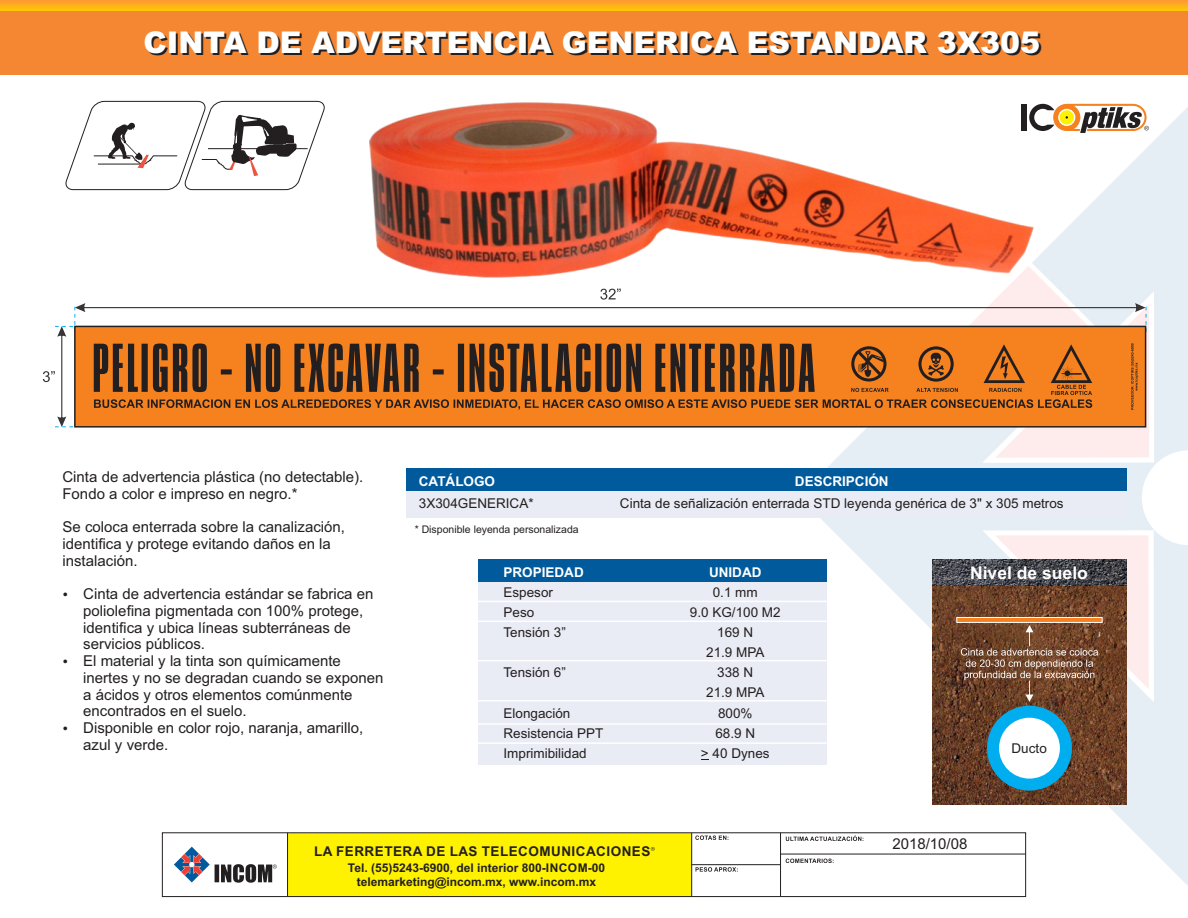
<style>
.page{position:relative;width:1188px;height:918px;background:#fff}
.page>*{position:absolute;margin:0;border:0;box-sizing:border-box;transform-origin:0 0}
.t1{font:900 30px "Arial";color:#231f20}
.t2{font:700 17.55px "Arial";color:#fff}
.t3{font:15px/16.8px "Arial";color:#231f20}
.t4{font:13.5px "Arial";color:#231f20}
.t5{font:700 13.5px "Arial";letter-spacing:.035em;color:#231f20}
.t6{font:700 13.5px "Arial";color:#fff}
.t7{font:700 12px/13.4px "Arial";color:#231f20;text-align:center}
.t8{font:10.5px "Arial";color:#231f20}
</style>
<div class="page">
<img style="left:370px;top:102px;width:428px;height:164px">
<svg style="left:798px;top:107px;width:390px;height:779px"></svg>
<div style="left:0;top:11px;width:1188px;height:64px;background:#f58733"></div>
<svg style="left:0;top:0;width:1188px;height:11px;background:#ffb01b"></svg>
<svg style="left:65px;top:100px;width:260px;height:91px"></svg>
<div style="left:288px;top:833px;width:404px;height:64px;background:#fff200"></div>
<hr style="left:287px;top:833px;width:1px;height:64px;background:#231f20">
<hr style="left:691px;top:833px;width:1px;height:64px;background:#231f20">
<div style="left:162px;top:832px;width:864px;height:65px;border:1px solid #231f20"></div>
<hr style="left:780px;top:833px;width:1px;height:64px;background:#231f20">
<hr style="left:781px;top:854px;width:245px;height:1px;background:#231f20">
<hr style="left:692px;top:864px;width:89px;height:1px;background:#231f20">
<svg style="left:695px;top:835px;width:33px;height:5px"></svg>
<svg style="left:786px;top:835px;width:77px;height:6px"></svg>
<svg style="left:786px;top:859px;width:48px;height:4px"></svg>
<svg style="left:696px;top:867px;width:42px;height:5px"></svg>
<svg style="left:174px;top:847px;width:103px;height:36px"></svg>
<svg style="left:651px;top:847px;width:4px;height:4px"></svg>
<div style="left:406px;top:486px;width:721px;height:32px;background:#eaecf5"></div>
<div style="left:406px;top:468px;width:721px;height:23px;background:#005a9c"></div>
<div style="left:478px;top:577px;width:349px;height:188px;background:#eaecf5"></div>
<div style="left:478px;top:559px;width:349px;height:23px;background:#005a9c"></div>
<img style="left:932px;top:586px;width:195px;height:219px">
<img style="left:932px;top:559px;width:24px;height:27px">
<svg style="left:987px;top:706px;width:85px;height:85px"></svg>
<svg style="left:956px;top:535px;width:193px;height:191px;background:#8d7466"></svg>
<div style="left:1021px;top:104px;width:6px;height:27px;background:#231f20"></div>
<svg style="left:1029px;top:104px;width:120px;height:29px"></svg>
<hr style="left:478px;top:601px;width:349px;height:1px;background:#fff">
<hr style="left:478px;top:621px;width:349px;height:1px;background:#fff">
<hr style="left:478px;top:660px;width:349px;height:1px;background:#fff">
<hr style="left:478px;top:700px;width:349px;height:2px;background:#fff">
<hr style="left:478px;top:723px;width:349px;height:2px;background:#fff">
<hr style="left:478px;top:742px;width:349px;height:2px;background:#fff">
<svg style="left:43px;top:266px;width:1106px;height:192px"></svg>
<h1 class="t1" style="left:146px;top:33px;width:898px">CINTA DE ADVERTENCIA GENERICA ESTANDAR 3X305</h1>
<p class="t3" style="left:62px;top:470px;width:302px">Cinta de advertencia plástica (no detectable).<br>Fondo a color e impreso en negro.*</p>
<p class="t6" style="left:419px;top:476px;width:78px">CATÁLOGO</p>
<p class="t6" style="left:795px;top:476px;width:95px">DESCRIPCIÓN</p>
<p class="t4" style="left:419px;top:498px;width:116px">3X304GENERICA*</p>
<p class="t4" style="left:620px;top:498px;width:445px">Cinta de señalización enterrada STD leyenda genérica de 3" x 305 metros</p>
<p class="t3" style="left:62px;top:520px;width:284px">Se coloca enterrada sobre la canalización, identifica y protege evitando daños en la instalación.</p>
<p class="t8" style="left:415px;top:525px;width:165px">* Disponible leyenda personalizada</p>
<p class="t6" style="left:504px;top:567px;width:82px">PROPIEDAD</p>
<p class="t6" style="left:709px;top:567px;width:54px">UNIDAD</p>
<p class="t2" style="left:970px;top:566px;width:119px">Nivel de suelo</p>
<p class="t3" style="left:83px;top:587px;width:302px">Cinta de advertencia estándar se fabrica en poliolefina pigmentada con 100% protege, identifica y ubica líneas subterráneas de servicios públicos.<br>El material y la tinta son químicamente inertes y no se degradan cuando se exponen a ácidos y otros elementos comúnmente encontrados en el suelo.</p>
<p class="t3" style="left:83px;top:721px;width:282px">Disponible en color rojo, naranja, amarillo, azul y verde.</p>
<p class="t4" style="left:504px;top:587px;width:51px">Espesor</p>
<p class="t4" style="left:713px;top:587px;width:47px">0.1 mm</p>
<p class="t4" style="left:504px;top:627px;width:64px">Tensión 3”</p>
<p class="t4" style="left:717px;top:627px;width:38px">169 N</p>
<p class="t4" style="left:504px;top:607px;width:32px">Peso</p>
<p class="t4" style="left:690px;top:607px;width:92px">9.0 KG/100 M2</p>
<p class="t4" style="left:706px;top:647px;width:60px">21.9 MPA</p>
<p class="t4" style="left:504px;top:667px;width:64px">Tensión 6”</p>
<p class="t4" style="left:717px;top:667px;width:38px">338 N</p>
<p class="t4" style="left:706px;top:688px;width:60px">21.9 MPA</p>
<p class="t4" style="left:504px;top:708px;width:68px">Elongación</p>
<p class="t4" style="left:718px;top:708px;width:36px">800%</p>
<p class="t4" style="left:504px;top:728px;width:101px">Resistencia PPT</p>
<p class="t4" style="left:715px;top:728px;width:41px">68.9 N</p>
<p class="t4" style="left:504px;top:748px;width:85px">Imprimibilidad</p>
<p class="t4" style="left:701px;top:748px;width:70px">&gt; 40 Dynes</p>
<p class="t4" style="left:1012px;top:743px;width:37px">Ducto</p>
<p class="t5" style="left:314px;top:847px;width:338px">LA FERRETERA DE LAS TELECOMUNICACIONES</p>
<p class="t7" style="left:348px;top:863px;width:259px">Tel. (55)5243-6900, del interior 800-INCOM-00 telemarketing@incom.mx, www.incom.mx</p>
<p class="t3" style="left:892px;top:837px;width:77px">2018/10/08</p>
</div>
